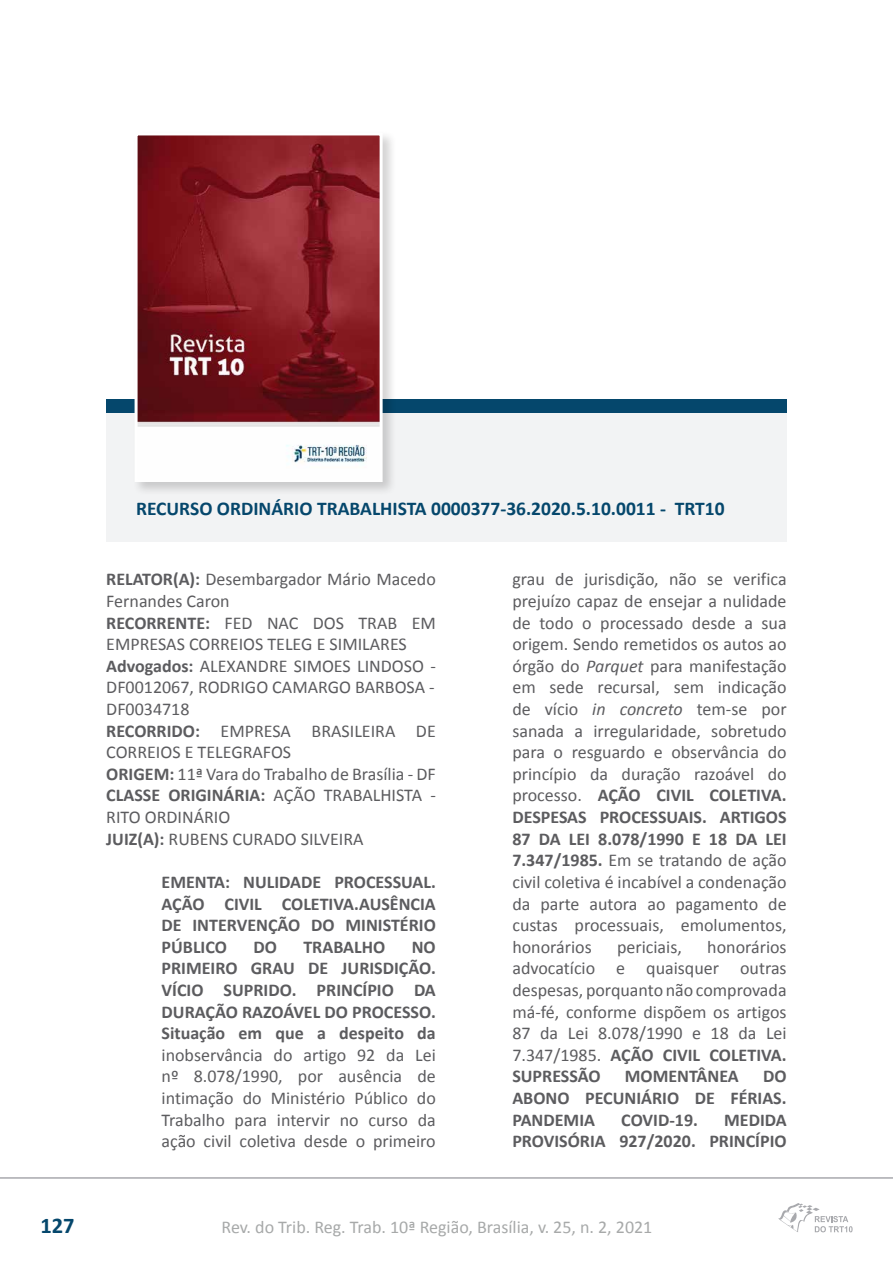
<style>
.page{position:relative;width:893px;height:1263px;background:#fff}
.page>*{position:absolute;margin:0;border:0;box-sizing:border-box;transform-origin:0 0}
.t1{font:700 22.5px "Calibri";color:#05476c}
.t2{font:700 19.5px "Calibri";color:#05476c}
.t3{font:18px/21.6px "Calibri";color:#5c5c5f;text-align:justify}
.t4{font:700 18px/21.6px "Calibri";color:#5c5c5f;text-align:justify}
.t5{font:18px "Calibri";color:#a7a9a9}
.s1{font-weight:700}
.s2{font-style:italic}
</style>
<div class="page">
<hr style="left:0;top:1177px;width:893px;height:2px;background:#a8a9ad">
<svg style="left:778px;top:1203px;width:75px;height:30px"></svg>
<div style="left:106px;top:413px;width:681px;height:129px;background:#f2f3f4"></div>
<div style="left:106px;top:400px;width:681px;height:13px;background:#05476c"></div>
<div style="left:132px;top:130px;width:265px;height:366px;background:#231f20;opacity:.2"></div>
<img style="left:139px;top:136px;width:240px;height:342px">
<div style="left:135px;top:132px;width:248px;height:350px;border:3px solid #fff"></div>
<p class="t2" style="left:136px;top:496px;width:590px">RECURSO ORDINÁRIO TRABALHISTA 0000377-36.2020.5.10.0011 - TRT10</p>
<p class="t3" style="left:106px;top:569px;width:331px;text-align:left"><span class="s1">RELATOR(A):</span> Desembargador Mário Macedo<br>Fernandes Caron<br><span class="s1">RECORRENTE:</span> FED NAC DOS TRAB EM<br>EMPRESAS CORREIOS TELEG E SIMILARES<br><span class="s1">Advogados:</span> ALEXANDRE SIMOES LINDOSO -<br>DF0012067, RODRIGO CAMARGO BARBOSA -<br>DF0034718<br><span class="s1">RECORRIDO:</span> EMPRESA BRASILEIRA DE<br>CORREIOS E TELEGRAFOS<br><span class="s1">ORIGEM:</span> 11ª Vara do Trabalho de Brasília - DF<br><span class="s1">CLASSE ORIGINÁRIA:</span> AÇÃO TRABALHISTA -<br>RITO ORDINÁRIO<br><span class="s1">JUIZ(A):</span> RUBENS CURADO SILVEIRA</p>
<p class="t4" style="left:162px;top:871px;width:276px">EMENTA: NULIDADE PROCESSUAL.<br>AÇÃO CIVIL COLETIVA.AUSÊNCIA DE INTERVENÇÃO DO MINISTÉRIO PÚBLICO</p>
<p class="t3" style="left:162px;top:936px;width:276px;text-indent:250px"><span class="s1">NO PRIMEIRO GRAU DE JURISDIÇÃO.<br>VÍCIO SUPRIDO. PRINCÍPIO DA DURAÇÃO RAZOÁVEL DO PROCESSO.<br>Situação em que a despeito da </span>inobservância do artigo 92 da Lei nº 8.078/1990, por ausência de intimação do Ministério Público do Trabalho para intervir no curso da ação civil coletiva desde o primeiro</p>
<p class="t4" style="left:253px;top:936px;width:25px">DO</p>
<p class="t4" style="left:303px;top:936px;width:83px">TRABALHO</p>
<p class="t3" style="left:512px;top:569px;width:276px">grau de jurisdição, não se verifica prejuízo capaz de ensejar a nulidade de todo o processado desde a sua origem. Sendo remetidos os autos ao órgão do <span class="s2">Parquet</span> para manifestação em sede recursal, sem indicação de vício <span class="s2">in concreto</span> tem-se por sanada a irregularidade, sobretudo para o resguardo e observância do princípio da duração razoável do processo. <span class="s1">AÇÃO CIVIL COLETIVA.<br>DESPESAS PROCESSUAIS. ARTIGOS 87 DA LEI 8.078/1990 E 18 DA LEI 7.347/1985.</span> Em se tratando de ação civil coletiva é incabível a condenação da parte autora ao pagamento de custas processuais, emolumentos, honorários</p>
<p class="t3" style="left:512px;top:936px;width:276px;text-indent:195px">honorários advocatício e quaisquer outras despesas, porquanto não comprovada má-fé, conforme dispõem os artigos 87 da Lei 8.078/1990 e 18 da Lei 7.347/1985. <span class="s1">AÇÃO CIVIL COLETIVA.<br>SUPRESSÃO</span></p>
<p class="t3" style="left:617px;top:936px;width:66px">periciais,</p>
<p class="t4" style="left:625px;top:1065px;width:115px">MOMENTÂNEA</p>
<p class="t4" style="left:512px;top:1065px;width:276px;text-indent:251px">DO ABONO PECUNIÁRIO DE FÉRIAS.<br>PANDEMIA</p>
<p class="t4" style="left:621px;top:1109px;width:78px">COVID-19.</p>
<p class="t4" style="left:512px;top:1109px;width:276px;text-align:right">MEDIDA<br>PROVISÓRIA 927/2020. PRINCÍPIO</p>
<p class="t1" style="left:40px;top:1211px;width:36px">127</p>
<p class="t5" style="left:222px;top:1215px;width:432px">Rev. do Trib. Reg. Trab. 10ª Região, Brasília, v. 25, n. 2, 2021</p>
</div>
